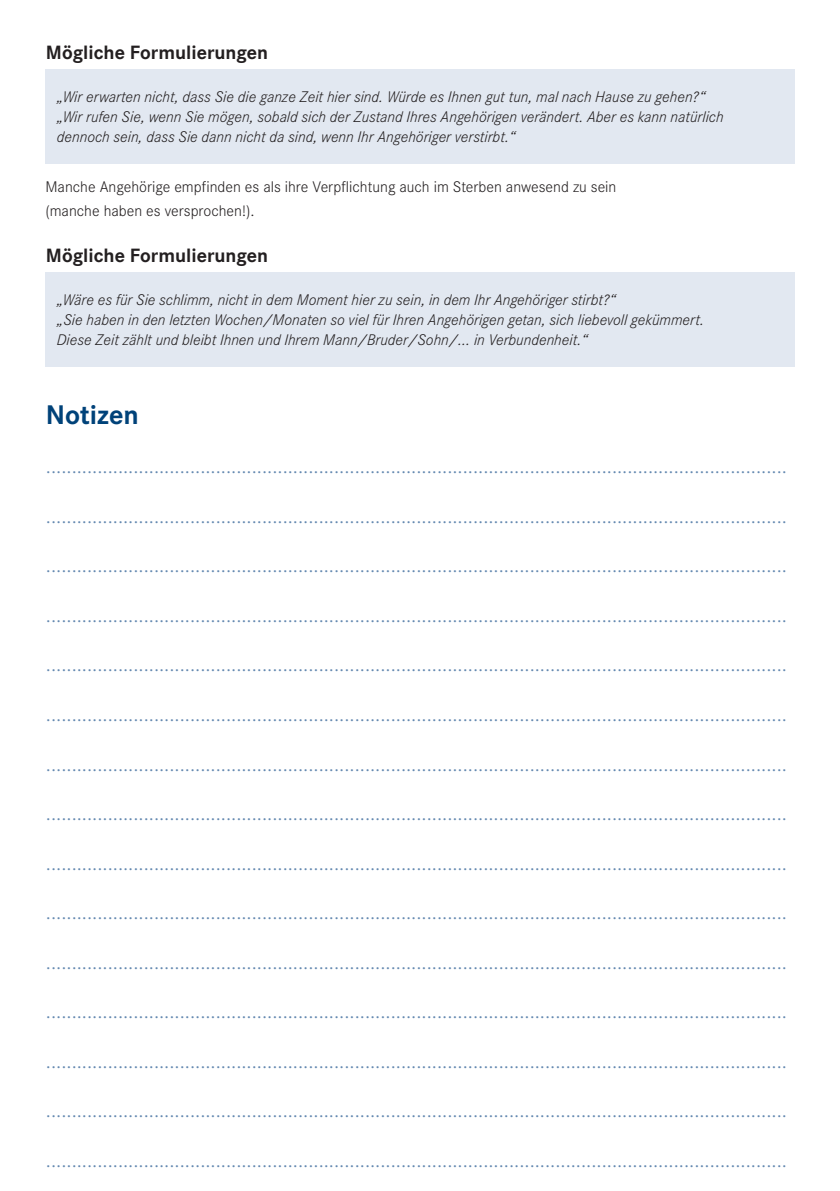
<style>
.page{position:relative;width:840px;height:1191px;background:#fff}
.page>*{position:absolute;margin:0;border:0;box-sizing:border-box;transform-origin:0 0}
.t1{font:700 28px "Corporate S";color:#004279}
.t2{font:300 20px "Corporate S";color:#6388b0}
.t3{font:700 20px "Corporate S";color:#231f20}
.t4{font:italic 300 16px/20px "Corporate S";color:#231f20}
.t5{font:300 16px/24px "Corporate S";color:#231f20}
</style>
<div class="page">
<div style="left:45px;top:69px;width:749px;height:95px;background:#e2e8f1"></div>
<div style="left:45px;top:272px;width:749px;height:95px;background:#e2e8f1"></div>
<p class="t3" style="left:46px;top:38px;width:223px">Mögliche Formulierungen</p>
<p class="t4" style="left:57px;top:87px;width:668px">„Wir erwarten nicht, dass Sie die ganze Zeit hier sind. Würde es Ihnen gut tun, mal nach Hause zu gehen?“ „Wir rufen Sie, wenn Sie mögen, sobald sich der Zustand Ihres Angehörigen verändert. Aber es kann natürlich dennoch sein, dass Sie dann nicht da sind, wenn Ihr Angehöriger verstirbt.“</p>
<p class="t5" style="left:45px;top:174px;width:572px">Manche Angehörige empfinden es als ihre Verpflichtung auch im Sterben anwesend zu sein (manche haben es versprochen!).</p>
<p class="t3" style="left:46px;top:241px;width:223px">Mögliche Formulierungen</p>
<p class="t4" style="left:57px;top:289px;width:648px">„Wäre es für Sie schlimm, nicht in dem Moment hier zu sein, in dem Ihr Angehöriger stirbt?“<br>„Sie haben in den letzten Wochen/Monaten so viel für Ihren Angehörigen getan, sich liebevoll gekümmert.<br>Diese Zeit zählt und bleibt Ihnen und Ihrem Mann/Bruder/Sohn/… in Verbundenheit.“</p>
<h1 class="t1" style="left:46px;top:395px;width:94px">Notizen</h1>
<p class="t2" style="left:46px;top:454px;width:742px">................................................................................................................................................</p>
<p class="t2" style="left:46px;top:503px;width:742px">................................................................................................................................................</p>
<p class="t2" style="left:46px;top:553px;width:742px">................................................................................................................................................</p>
<p class="t2" style="left:46px;top:602px;width:742px">................................................................................................................................................</p>
<p class="t2" style="left:46px;top:652px;width:742px">................................................................................................................................................</p>
<p class="t2" style="left:46px;top:701px;width:742px">................................................................................................................................................</p>
<p class="t2" style="left:46px;top:751px;width:742px">................................................................................................................................................</p>
<p class="t2" style="left:46px;top:800px;width:742px">................................................................................................................................................</p>
<p class="t2" style="left:46px;top:850px;width:742px">................................................................................................................................................</p>
<p class="t2" style="left:46px;top:899px;width:742px">................................................................................................................................................</p>
<p class="t2" style="left:46px;top:949px;width:742px">................................................................................................................................................</p>
<p class="t2" style="left:46px;top:998px;width:742px">................................................................................................................................................</p>
<p class="t2" style="left:46px;top:1048px;width:742px">................................................................................................................................................</p>
<p class="t2" style="left:46px;top:1097px;width:742px">................................................................................................................................................</p>
<p class="t2" style="left:46px;top:1147px;width:742px">................................................................................................................................................</p>
</div>
